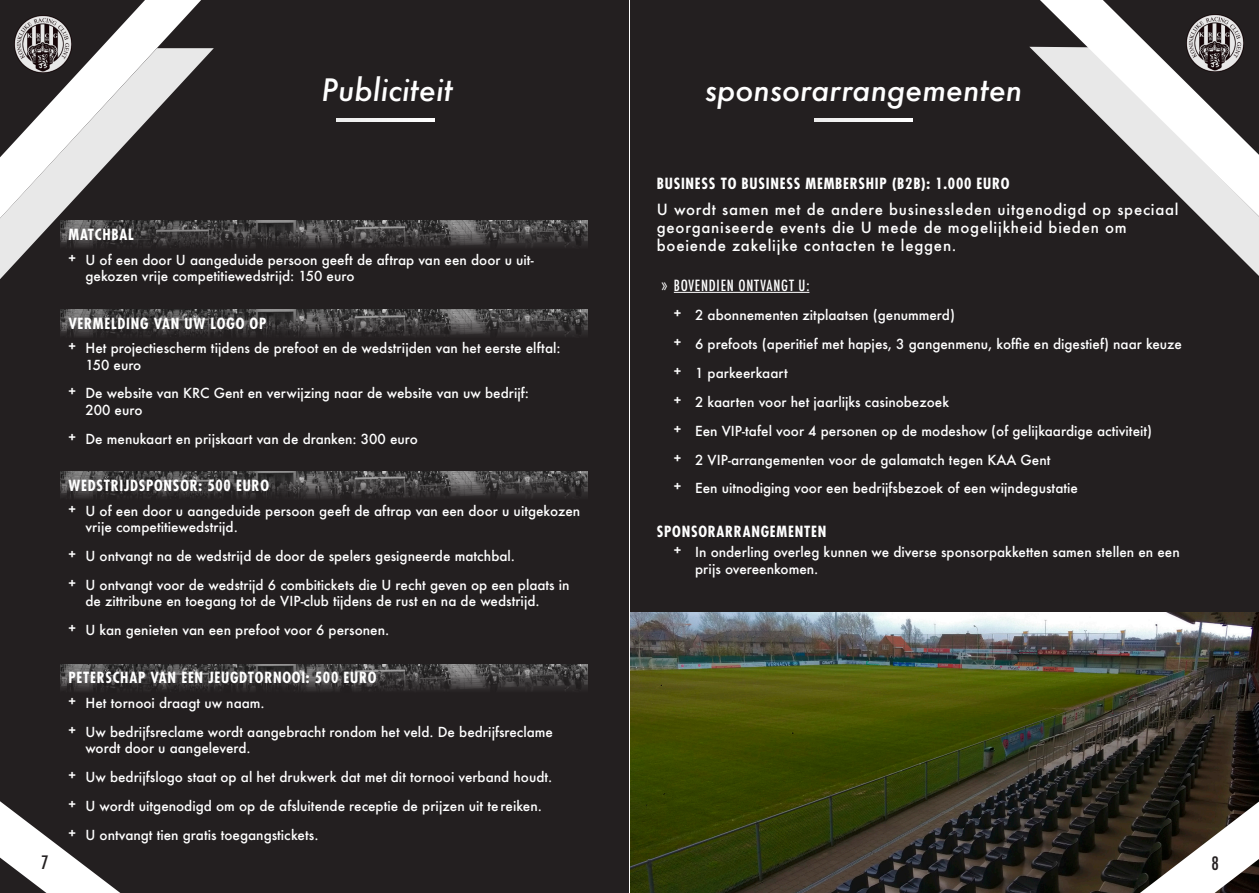
<style>
.page{position:relative;width:1259px;height:893px;background:#fff}
.page>*{position:absolute;margin:0;border:0;box-sizing:border-box;transform-origin:0 0}
.Title{font:italic 500 30px "Futura";color:#fff}
.Numbering{font:500 condensed 18px "Futura";color:#231f20}
.Heading{font:700 condensed 15px "Futura";letter-spacing:.05em;color:#fff}
.Text{font:500 15px/18px "Futura";letter-spacing:.05em;color:#fff}
.t1{font:500 condensed 15px "Futura";letter-spacing:.05em;color:#fff}
.t2{font:500 13.5px/16.2px "Futura";color:#fff}
.s1{font-stretch:condensed;font-size:18px}
.s2{font-size:18px}
</style>
<div class="page">
<div style="left:629px;top:0;width:630px;height:893px;background:#231f20"></div>
<div style="left:0;top:0;width:629px;height:893px;background:#231f20"></div>
<svg style="left:1029px;top:47px;width:230px;height:229px"></svg>
<svg style="left:1040px;top:0;width:219px;height:216px"></svg>
<img style="left:1186px;top:14px;width:57px;height:57px">
<hr style="left:336px;top:119px;width:99px;height:3px;background:#f5f5f5">
<img style="left:60px;top:471px;width:527px;height:27px">
<img style="left:214px;top:221px;width:373px;height:27px">
<img style="left:60px;top:310px;width:527px;height:27px">
<img style="left:60px;top:664px;width:527px;height:27px">
<img style="left:630px;top:612px;width:629px;height:281px">
<svg style="left:0;top:801px;width:120px;height:92px"></svg>
<svg style="left:0;top:48px;width:214px;height:231px"></svg>
<svg style="left:0;top:0;width:201px;height:218px"></svg>
<img style="left:15px;top:16px;width:57px;height:57px">
<hr style="left:814px;top:119px;width:99px;height:3px;background:#f5f5f5">
<hr style="left:674px;top:292px;width:135px;height:1px;background:#fff">
<svg style="left:1140px;top:801px;width:119px;height:92px;background:#807c77"></svg>
<hr style="left:629px;top:0;width:1px;height:893px;background:#fff">
<p class="Title" style="left:321px;top:70px;width:133px">Publiciteit</p>
<p class="Numbering" style="left:41px;top:850px;width:9px">7</p>
<p class="Heading" style="left:68px;top:225px;width:67px">MATCHBAL</p>
<p class="t2" style="left:85px;top:251px;width:450px;text-indent:-17px"><span class="s1">+</span> U of een door U aangeduide persoon geeft de aftrap van een door u uit&shy;gekozen vrije competitiewedstrijd: 150 euro</p>
<p class="Heading" style="left:68px;top:313px;width:199px">VERMELDING VAN UW LOGO OP</p>
<p class="t2" style="left:85px;top:340px;width:477px;text-indent:-17px"><span class="s1">+</span> Het projectiescherm tijdens de prefoot en de wedstrijden van het eerste elftal:<br>150 euro</p>
<p class="t2" style="left:85px;top:385px;width:445px;text-indent:-17px"><span class="s1">+</span> De website van KRC Gent en verwijzing naar de website van uw bedrijf:<br>200 euro</p>
<p class="t2" style="left:68px;top:430px;width:351px"><span class="s1">+</span> De menukaart en prijskaart van de dranken: 300 euro</p>
<p class="Heading" style="left:68px;top:476px;width:202px">WEDSTRIJDSPONSOR: 500 EURO</p>
<p class="t2" style="left:85px;top:503px;width:496px;text-indent:-17px"><span class="s1">+</span> U of een door u aangeduide persoon geeft de aftrap van een door u uitgekozen vrije competitiewedstrijd.</p>
<p class="t2" style="left:68px;top:548px;width:448px"><span class="s1">+</span> U ontvangt na de wedstrijd de door de spelers gesigneerde matchbal.</p>
<p class="t2" style="left:85px;top:577px;width:486px;text-indent:-17px"><span class="s1">+</span> U ontvangt voor de wedstrijd 6 combitickets die U recht geven op een plaats in de zittribune en toegang tot de VIP-club tijdens de rust en na de wedstrijd.</p>
<p class="t2" style="left:68px;top:622px;width:322px"><span class="s1">+</span> U kan genieten van een prefoot voor 6 personen.</p>
<p class="Heading" style="left:68px;top:668px;width:309px">PETERSCHAP VAN EEN JEUGDTORNOOI: 500 EURO</p>
<p class="t2" style="left:68px;top:695px;width:198px"><span class="s1">+</span> Het tornooi draagt uw naam.</p>
<p class="t2" style="left:85px;top:723px;width:469px;text-indent:-17px"><span class="s1">+</span> Uw bedrijfsreclame wordt aangebracht rondom het veld. De bedrijfsreclame wordt door u aangeleverd.</p>
<p class="t2" style="left:68px;top:769px;width:485px"><span class="s1">+</span> Uw bedrijfslogo staat op al het drukwerk dat met dit tornooi verband houdt.</p>
<p class="t2" style="left:68px;top:798px;width:475px"><span class="s1">+</span> U wordt uitgenodigd om op de afsluitende receptie de prijzen uit tereiken.</p>
<p class="t2" style="left:68px;top:827px;width:252px"><span class="s1">+</span> U ontvangt tien gratis toegangstickets.</p>
<p class="Title" style="left:705px;top:70px;width:319px">sponsorarrangementen</p>
<p class="Heading" style="left:657px;top:174px;width:354px">BUSINESS TO BUSINESS MEMBERSHIP (B2B): 1.000 EURO</p>
<p class="Text" style="left:657px;top:201px;width:523px">U wordt samen met de andere businessleden uitgenodigd op speciaal georganiseerde events die U mede de mogelijkheid bieden om boeiende zakelijke contacten te leggen.</p>
<p class="t1" style="left:661px;top:276px;width:150px"><span class="s2">»</span> BOVENDIEN ONTVANGT U:</p>
<p class="t2" style="left:674px;top:306px;width:283px"><span class="s1">+</span> 2 abonnementen zitplaatsen (genummerd)</p>
<p class="t2" style="left:674px;top:335px;width:510px"><span class="s1">+</span> 6 prefoots (aperitief met hapjes, 3 gangenmenu, koffie en digestief) naar keuze</p>
<p class="t2" style="left:674px;top:364px;width:115px"><span class="s1">+</span> 1 parkeerkaart</p>
<p class="t2" style="left:674px;top:393px;width:277px"><span class="s1">+</span> 2 kaarten voor het jaarlijks casinobezoek</p>
<p class="t2" style="left:674px;top:422px;width:480px"><span class="s1">+</span> Een VIP-tafel voor 4 personen op de modeshow (of gelijkaardige activiteit)</p>
<p class="t2" style="left:674px;top:451px;width:378px"><span class="s1">+</span> 2 VIP-arrangementen voor de galamatch tegen KAA Gent</p>
<p class="t2" style="left:674px;top:480px;width:405px"><span class="s1">+</span> Een uitnodiging voor een bedrijfsbezoek of een wijndegustatie</p>
<p class="Heading" style="left:657px;top:522px;width:171px">SPONSORARRANGEMENTEN</p>
<p class="t2" style="left:695px;top:544px;width:486px;text-indent:-21px"><span class="s1">+</span> In onderling overleg kunnen we diverse sponsorpakketten samen stellen en een prijs overeenkomen.</p>
<p class="Numbering" style="left:1211px;top:851px;width:9px">8</p>
</div>
